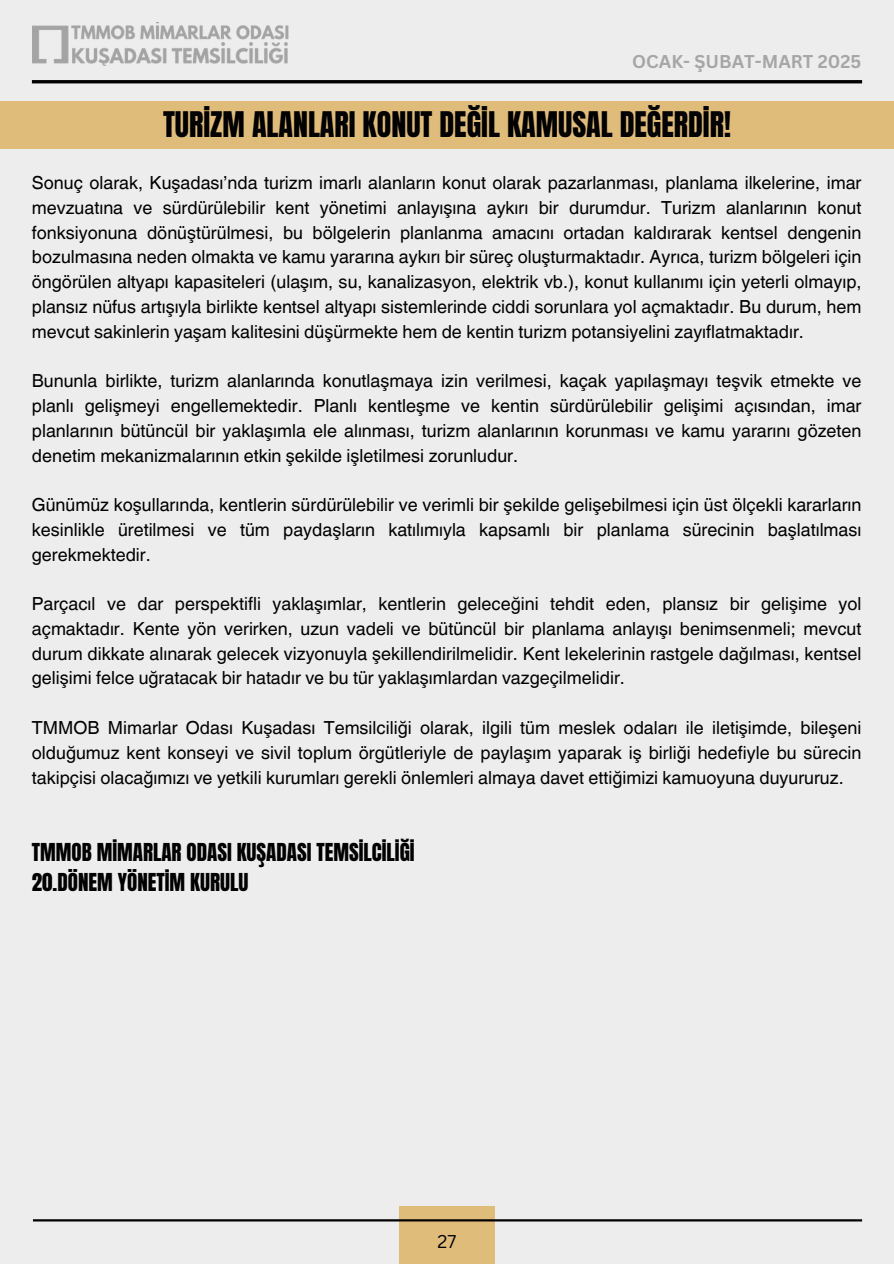
<style>
.page{position:relative;width:894px;height:1264px;background:#fff}
.page>*{position:absolute;margin:0;border:0;box-sizing:border-box;transform-origin:0 0}
.t1{font:30px "Anton";color:#000}
.t2{font:21px/29.2px "Anton";color:#000}
.t3{font:18px/24.8px "Helvetica World";color:#000;text-align:justify}
.t4{font:700 18px "Canva Sans";color:#a6a6a6}
.t5{font:18px "Canva Sans";color:#000}
</style>
<div class="page">
<div style="left:0;top:0;width:893px;height:1263px;background:#ededed"></div>
<img style="left:33px;top:22px;width:256px;height:44px">
<div style="left:399px;top:1206px;width:95px;height:57px;background:#e0bc7b"></div>
<hr style="left:33px;top:1219px;width:828px;height:2px;background:#000">
<hr style="left:32px;top:80px;width:829px;height:3px;background:#000">
<div style="left:0;top:101px;width:893px;height:48px;background:#e0bc7b"></div>
<p class="t4" style="left:632px;top:49px;width:230px">OCAK- ŞUBAT-MART 2025</p>
<h1 class="t1" style="left:163px;top:103px;width:569px">TURİZM ALANLARI KONUT DEĞİL KAMUSAL DEĞERDİR!</h1>
<p class="t3" style="left:32px;top:170px;width:830px">Sonuç olarak, Kuşadası’nda turizm imarlı alanların konut olarak pazarlanması, planlama ilkelerine, imar mevzuatına ve sürdürülebilir kent yönetimi anlayışına aykırı bir durumdur. Turizm alanlarının konut fonksiyonuna dönüştürülmesi, bu bölgelerin planlanma amacını ortadan kaldırarak kentsel dengenin bozulmasına neden olmakta ve kamu yararına aykırı bir süreç oluşturmaktadır. Ayrıca, turizm bölgeleri için öngörülen altyapı kapasiteleri (ulaşım, su, kanalizasyon, elektrik vb.), konut kullanımı için yeterli olmayıp, plansız nüfus artışıyla birlikte kentsel altyapı sistemlerinde ciddi sorunlara yol açmaktadır. Bu durum, hem mevcut sakinlerin yaşam kalitesini düşürmekte hem de kentin turizm potansiyelini zayıflatmaktadır.</p>
<p class="t3" style="left:32px;top:368px;width:830px">Bununla birlikte, turizm alanlarında konutlaşmaya izin verilmesi, kaçak yapılaşmayı teşvik etmekte ve planlı gelişmeyi engellemektedir. Planlı kentleşme ve kentin sürdürülebilir gelişimi açısından, imar planlarının bütüncül bir yaklaşımla ele alınması, turizm alanlarının korunması ve kamu yararını gözeten denetim mekanizmalarının etkin şekilde işletilmesi zorunludur.</p>
<p class="t3" style="left:32px;top:492px;width:830px">Günümüz koşullarında, kentlerin sürdürülebilir ve verimli bir şekilde gelişebilmesi için üst ölçekli kararların kesinlikle üretilmesi ve tüm paydaşların katılımıyla kapsamlı bir planlama sürecinin başlatılması gerekmektedir.</p>
<p class="t3" style="left:32px;top:591px;width:830px">Parçacıl ve dar perspektifli yaklaşımlar, kentlerin geleceğini tehdit eden, plansız bir gelişime yol açmaktadır. Kente yön verirken, uzun vadeli ve bütüncül bir planlama anlayışı benimsenmeli; mevcut durum dikkate alınarak gelecek vizyonuyla şekillendirilmelidir. Kent lekelerinin rastgele dağılması, kentsel gelişimi felce uğratacak bir hatadır ve bu tür yaklaşımlardan vazgeçilmelidir.</p>
<p class="t3" style="left:32px;top:715px;width:830px">TMMOB Mimarlar Odası Kuşadası Temsilciliği olarak, ilgili tüm meslek odaları ile iletişimde, bileşeni olduğumuz kent konseyi ve sivil toplum örgütleriyle de paylaşım yaparak iş birliği hedefiyle bu sürecin takipçisi olacağımızı ve yetkili kurumları gerekli önlemleri almaya davet ettiğimizi kamuoyuna duyururuz.</p>
<p class="t2" style="left:32px;top:838px;width:384px">TMMOB MİMARLAR ODASI KUŞADASI TEMSİLCİLİĞİ<br>20.DÖNEM YÖNETİM KURULU</p>
<p class="t5" style="left:437px;top:1228px;width:20px">27</p>
</div>
